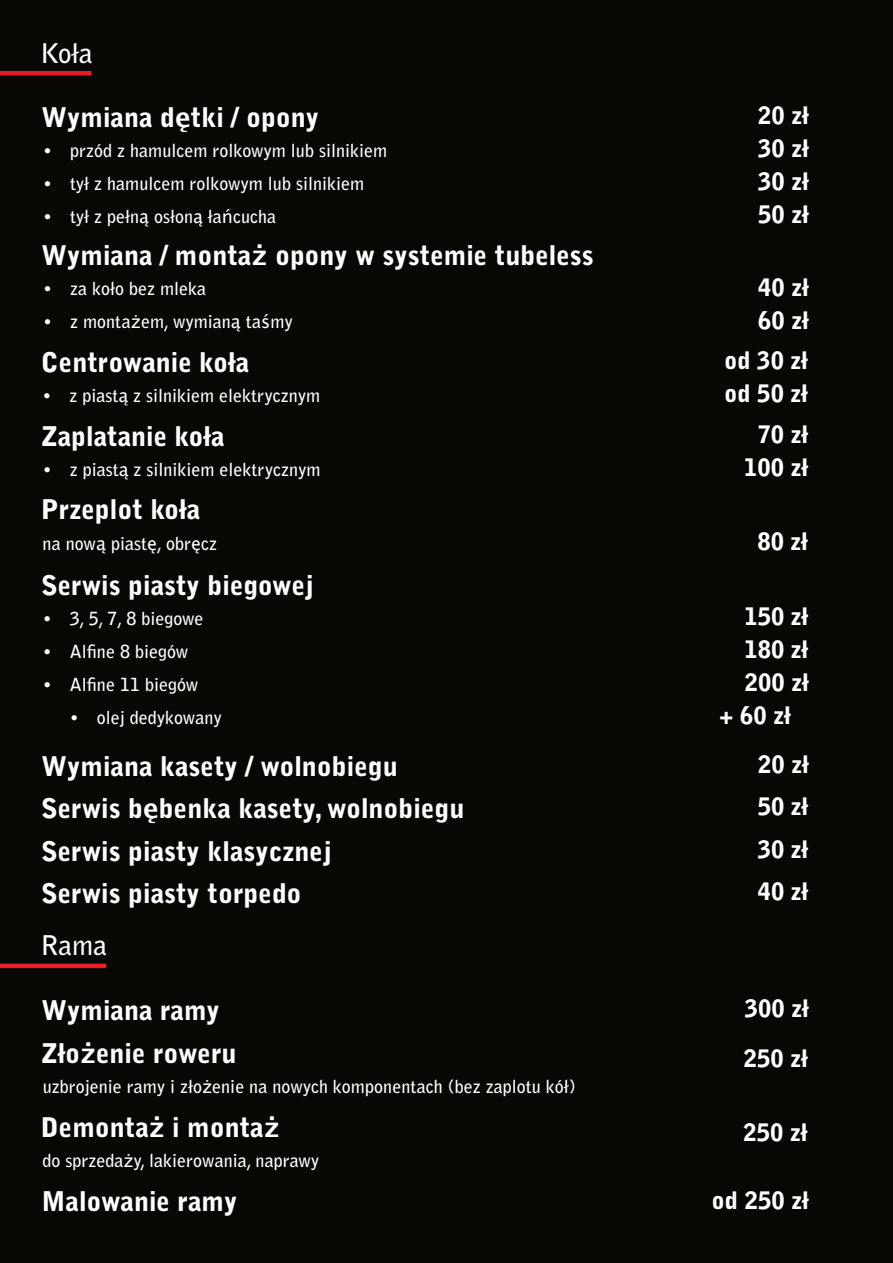
<style>
.page{position:relative;width:893px;height:1263px;background:#080704}
.page>*{position:absolute;margin:0;border:0;box-sizing:border-box;transform-origin:0 0}
.t1{font:900 27px "Bell Gothic Std";color:#fff}
.t2{font:700 27px "Bell Gothic Std";color:#fff}
.t3{font:900 24px/33px "Bell Gothic Std";color:#fff;text-align:justify}
.t4{font:700 18px "Bell Gothic Std";color:#fff}
.s1{font-family:"Lucida Grande";font-weight:700}
.s2{font-family:"Lucida Grande";font-weight:400}
</style>
<div class="page">
<hr style="left:0;top:71px;width:91px;height:4px;background:#e91d24">
<hr style="left:0;top:964px;width:106px;height:4px;background:#e91d24">
<h1 class="t2" style="left:41px;top:43px;width:53px">Koła</h1>
<h1 class="t1" style="left:42px;top:107px;width:279px">Wymiana d<span class="s1">ę</span>tki / opony</h1>
<h2 class="t3" style="left:758px;top:102px;width:52px">20 zł 30 zł 30 zł 50 zł</h2>
<p class="t4" style="left:43px;top:143px;width:345px">• przód z hamulcem rolkowym lub silnikiem</p>
<p class="t4" style="left:43px;top:176px;width:322px">• tył z hamulcem rolkowym lub silnikiem</p>
<p class="t4" style="left:43px;top:209px;width:234px">• tył z pełn<span class="s2">ą</span> osłon<span class="s2">ą</span> ła<span class="s2">ń</span>cucha</p>
<h1 class="t1" style="left:42px;top:245px;width:554px">Wymiana / monta<span class="s1">ż</span> opony w systemie tubeless</h1>
<p class="t4" style="left:43px;top:282px;width:164px">• za koło bez mleka</p>
<p class="t4" style="left:43px;top:315px;width:251px">• z monta<span class="s2">ż</span>em, wymian<span class="s2">ą</span> ta<span class="s2">ś</span>my</p>
<h2 class="t3" style="left:758px;top:273px;width:52px">40 zł<br>60 zł</h2>
<h1 class="t1" style="left:41px;top:351px;width:210px">Centrowanie koła</h1>
<h2 class="t3" style="left:724px;top:346px;width:85px">od 30 zł</h2>
<p class="t4" style="left:42px;top:388px;width:279px">• z piast<span class="s2">ą</span> z silnikiem elektrycznym</p>
<h2 class="t3" style="left:724px;top:379px;width:85px">od 50 zł</h2>
<h1 class="t1" style="left:41px;top:426px;width:185px">Zaplatanie koła</h1>
<h2 class="t3" style="left:758px;top:421px;width:52px">70 zł</h2>
<p class="t4" style="left:43px;top:463px;width:279px">• z piast<span class="s2">ą</span> z silnikiem elektrycznym</p>
<h2 class="t3" style="left:744px;top:454px;width:65px">100 zł</h2>
<h1 class="t1" style="left:41px;top:499px;width:161px">Przeplot koła</h1>
<p class="t4" style="left:43px;top:536px;width:176px">na now<span class="s2">ą</span> piast<span class="s2">ę</span>, obr<span class="s2">ę</span>cz</p>
<h2 class="t3" style="left:757px;top:527px;width:52px">80 zł</h2>
<h1 class="t1" style="left:41px;top:575px;width:275px">Serwis piasty biegowej</h1>
<p class="t4" style="left:43px;top:611px;width:162px">• 3, 5, 7, 8 biegowe</p>
<p class="t4" style="left:43px;top:644px;width:147px">• Alfine 8 biegów</p>
<p class="t4" style="left:43px;top:677px;width:157px">• Alfine 11 biegów</p>
<p class="t4" style="left:70px;top:710px;width:154px">• olej dedykowany</p>
<h2 class="t3" style="left:744px;top:602px;width:65px">150 zł</h2>
<h2 class="t3" style="left:744px;top:635px;width:65px">180 zł</h2>
<h2 class="t3" style="left:745px;top:668px;width:65px">200 zł</h2>
<h2 class="t3" style="left:719px;top:701px;width:73px">+ 60 zł</h2>
<h1 class="t1" style="left:42px;top:755px;width:358px">Wymiana kasety / wolnobiegu</h1>
<h2 class="t3" style="left:758px;top:750px;width:52px">20 zł</h2>
<h1 class="t1" style="left:41px;top:798px;width:425px">Serwis b<span class="s1">ę</span>benka kasety, wolnobiegu</h1>
<h2 class="t3" style="left:758px;top:793px;width:52px">50 zł</h2>
<h1 class="t1" style="left:41px;top:840px;width:292px">Serwis piasty klasycznej</h1>
<h2 class="t3" style="left:758px;top:835px;width:52px">30 zł</h2>
<h1 class="t1" style="left:41px;top:883px;width:262px">Serwis piasty torpedo</h1>
<h2 class="t3" style="left:758px;top:878px;width:52px">40 zł</h2>
<h1 class="t2" style="left:41px;top:935px;width:68px">Rama</h1>
<h1 class="t1" style="left:42px;top:1000px;width:180px">Wymiana ramy</h1>
<h2 class="t3" style="left:745px;top:995px;width:65px">300 zł</h2>
<h1 class="t1" style="left:41px;top:1042px;width:197px">Zło<span class="s1">ż</span>enie roweru</h1>
<h2 class="t3" style="left:744px;top:1044px;width:65px">250 zł</h2>
<p class="t4" style="left:43px;top:1079px;width:534px">uzbrojenie ramy i zło<span class="s2">ż</span>enie na nowych komponentach (bez zaplotu kół)</p>
<h1 class="t1" style="left:41px;top:1117px;width:240px">Demonta<span class="s1">ż</span> i monta<span class="s1">ż</span></h1>
<h2 class="t3" style="left:743px;top:1119px;width:65px">250 zł</h2>
<p class="t4" style="left:43px;top:1154px;width:278px">do sprzeda<span class="s2">ż</span>y, lakierowania, naprawy</p>
<h1 class="t1" style="left:42px;top:1191px;width:197px">Malowanie ramy</h1>
<h2 class="t3" style="left:711px;top:1186px;width:99px">od 250 zł</h2>
</div>
